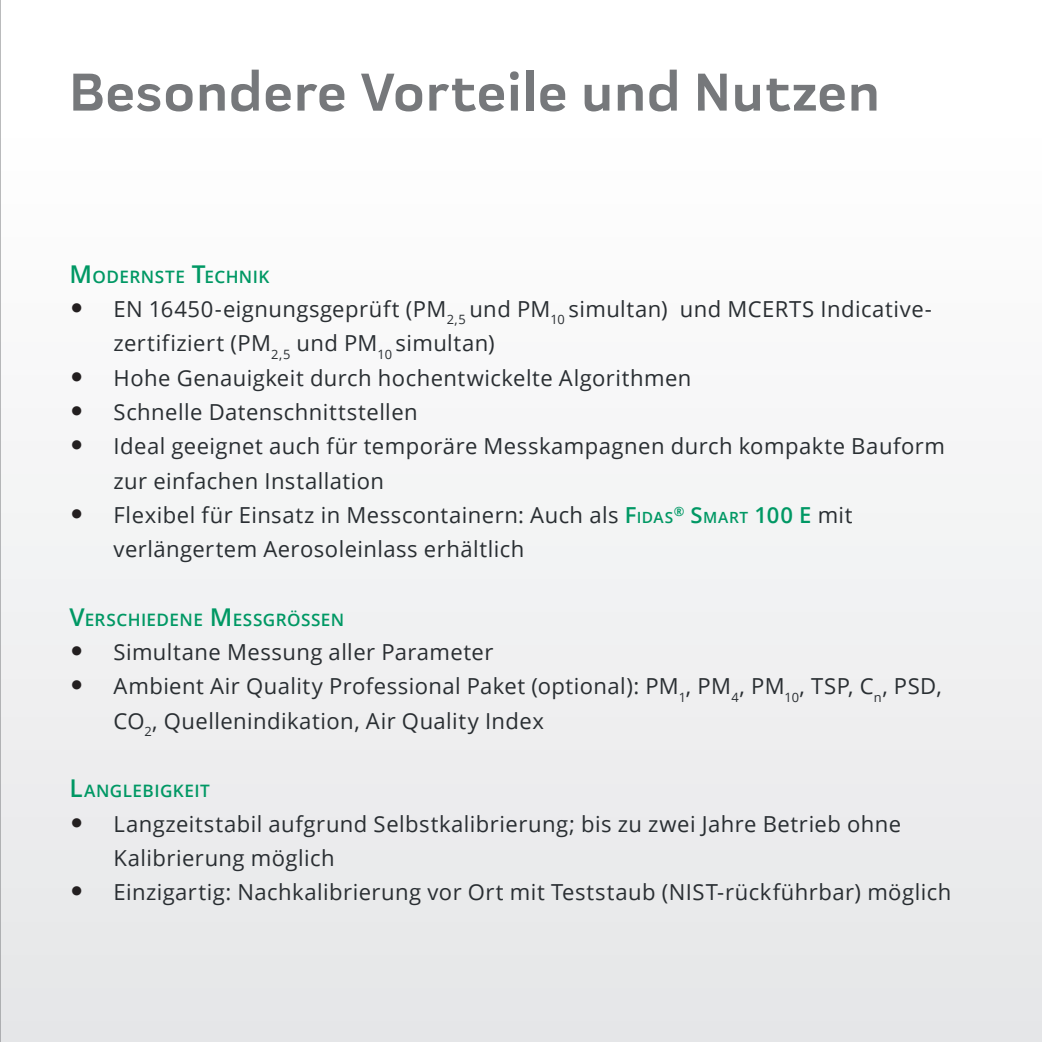
<style>
.page{position:relative;width:1042px;height:1042px;background:#f3f4f4}
.page>*{position:absolute;margin:0;border:0;box-sizing:border-box;transform-origin:0 0}
.headline{font:700 55.12px "Praktika";letter-spacing:.02em;color:#76787b}
.t1{font:22.05px/34.3px "Open Sans";letter-spacing:.02em;color:#292e32}
.Einf__Abs{font:600 17.15px "Open Sans";letter-spacing:.025em;color:#009864}
.s1{font-size:24.5px}
.s2{font-family:"Calibri";font-size:29.4px;color:#231f20}
.s3{font-weight:600;color:#009864}
.s4{font-weight:600;font-size:15.4px;color:#009864}
</style>
<div class="page">
<hr style="left:0;top:0;width:1px;height:1042px;background:#76787b">
<p class="headline" style="left:69px;top:49px;width:812px">Besondere Vorteile und Nutzen</p>
<p class="Einf__Abs" style="left:69px;top:265px;width:201px"><span class="s1">M</span> ODERNSTE <span class="s1">T</span>ECHNIK</p>
<p class="t1" style="left:114px;top:291px;width:820px;text-indent:-44px"><span class="s2">•</span> EN 16450-eignungsgeprüft (PM<sub>2,5</sub> und PM<sub>10</sub> simultan) und MCERTS Indicative&shy;zertifiziert (PM<sub>2,5</sub> und PM<sub>10</sub> simultan)</p>
<p class="t1" style="left:69px;top:360px;width:623px"><span class="s2">•</span> Hohe Genauigkeit durch hochentwickelte Algorithmen</p>
<p class="t1" style="left:69px;top:394px;width:350px"><span class="s2">•</span> Schnelle Datenschnittstellen</p>
<p class="t1" style="left:114px;top:428px;width:833px;text-indent:-44px"><span class="s2">•</span> Ideal geeignet auch für temporäre Messkampagnen durch kompakte Bauform zur einfachen Installation</p>
<p class="t1" style="left:114px;top:497px;width:740px;text-indent:-44px"><span class="s2">•</span> Flexibel für Einsatz in Messcontainern: Auch als <span class="s3">F</span><span class="s4">IDAS</span><sup>®</sup> <span class="s3">S</span><span class="s4">MART</span> <span class="s3">100 E</span> mit verlängertem Aerosoleinlass erhältlich</p>
<p class="Einf__Abs" style="left:69px;top:608px;width:276px"><span class="s1">V</span>ERSCHIEDENE <span class="s1">M</span> ESSGRÖSSEN</p>
<p class="t1" style="left:69px;top:634px;width:425px"><span class="s2">•</span> Simultane Messung aller Parameter</p>
<p class="t1" style="left:114px;top:669px;width:830px;text-indent:-44px"><span class="s2">•</span> Ambient Air Quality Professional Paket (optional): PM<sub>1</sub>, PM<sub>4</sub>, PM<sub>10</sub>, TSP, C<sub>n</sub>, PSD,<br>CO<sub>2</sub>, Quellenindikation, Air Quality Index</p>
<p class="Einf__Abs" style="left:69px;top:779px;width:142px"><span class="s1">L</span>ANGLEBIGKEIT</p>
<p class="t1" style="left:114px;top:806px;width:789px;text-indent:-44px"><span class="s2">•</span> Langzeitstabil aufgrund Selbstkalibrierung; bis zu zwei Jahre Betrieb ohne<br>Kalibrierung möglich</p>
<p class="t1" style="left:69px;top:874px;width:883px"><span class="s2">•</span> Einzigartig: Nachkalibrierung vor Ort mit Teststaub (NIST-rückführbar) möglich</p>
</div>
